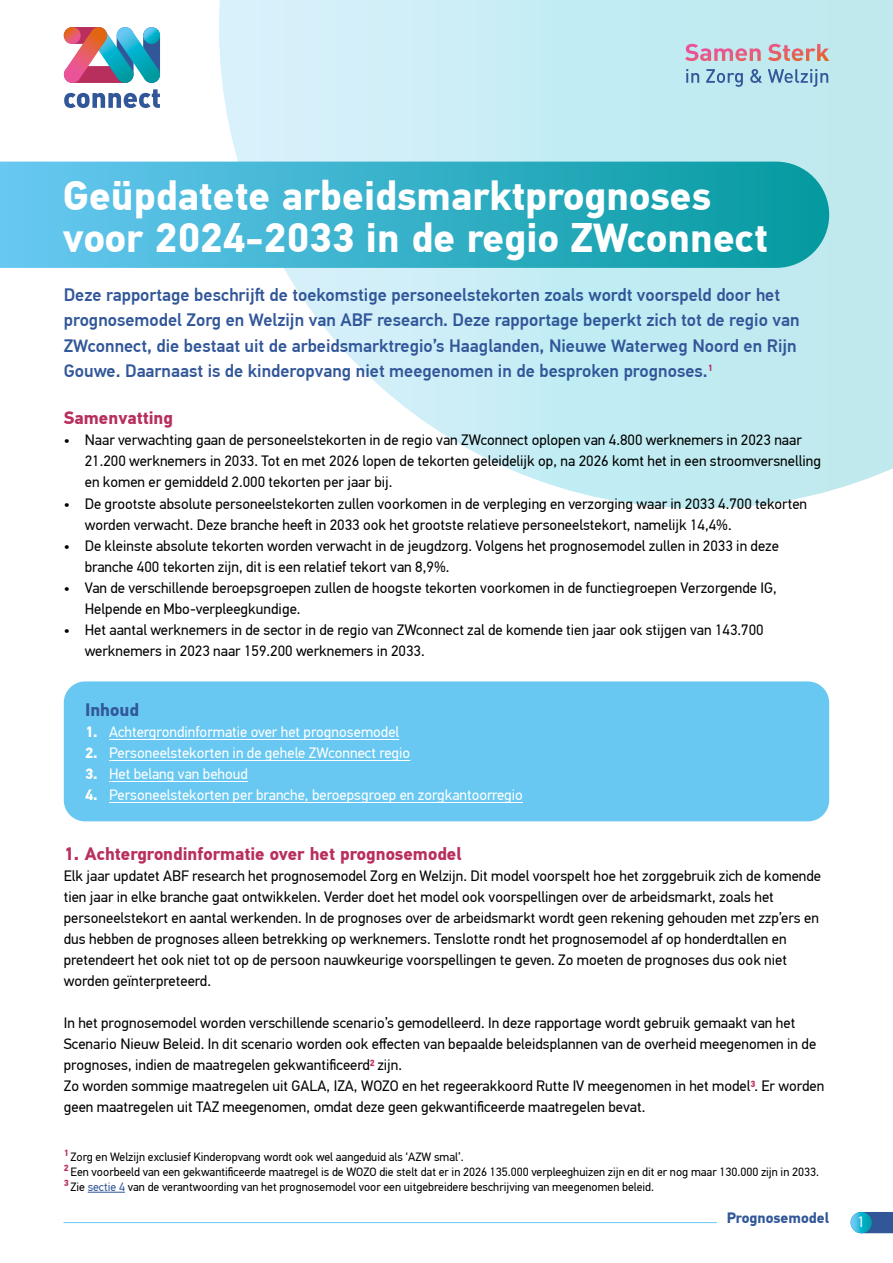
<style>
.page{position:relative;width:893px;height:1263px;background:#fff}
.page>*{position:absolute;margin:0;border:0;box-sizing:border-box;transform-origin:0 0}
.t1{font:700 41.25px/41.2px "PF Din Text Pro";color:#fff}
.t2{font:500 18px/25.2px "PF Din Text Pro";color:#325799}
.t3{font:700 18px "PF Din Text Pro";color:#b82e5d}
.t4{font:700 18px "PF Din Text Pro";color:#325799}
.t5{font:15px/21px "PF Din Text Pro";color:#000}
.t6{font:15px "PF Din Text Pro";color:#fff}
.t7{font:700 15px "PF Din Text Pro";color:#325799}
.t8{font:12px/15px "PF Din Text Pro";color:#000}
.s1{font-weight:700}
.s2{color:#325799}
</style>
<div class="page">
<svg style="left:219px;top:0;width:674px;height:508px"></svg>
<svg style="left:63px;top:27px;width:98px;height:81px"></svg>
<svg style="left:686px;top:69px;width:13px;height:14px"></svg>
<svg style="left:706px;top:69px;width:37px;height:18px"></svg>
<svg style="left:750px;top:69px;width:12px;height:14px"></svg>
<svg style="left:768px;top:69px;width:60px;height:18px"></svg>
<svg style="left:685px;top:44px;width:76px;height:17px"></svg>
<svg style="left:768px;top:44px;width:61px;height:17px"></svg>
<div style="left:64px;top:681px;width:765px;height:140px;background:#68c8f2;border-radius:21px"></div>
<hr style="left:109px;top:739px;width:290px;height:1px;background:#fff">
<hr style="left:109px;top:760px;width:301px;height:1px;background:#fff">
<hr style="left:109px;top:781px;width:139px;height:1px;background:#fff">
<hr style="left:109px;top:802px;width:414px;height:1px;background:#fff">
<svg style="left:852px;top:1212px;width:41px;height:21px"></svg>
<svg style="left:850px;top:1212px;width:22px;height:21px"></svg>
<svg style="left:0;top:162px;width:829px;height:106px;background:#38b1c9"></svg>
<hr style="left:88px;top:1192px;width:37px;height:1px;background:#325799">
<hr style="left:64px;top:1222px;width:653px;height:1px;background:#68c8f2">
<h1 class="t1" style="left:63px;top:177px;width:707px">Geüpdatete arbeidsmarktprognoses voor 2024-2033 in de regio ZWconnect</h1>
<p class="t2" style="left:64px;top:283px;width:737px">Deze rapportage beschrijft de toekomstige personeelstekorten zoals wordt voorspeld door het prognosemodel Zorg en Welzijn van ABF research. Deze rapportage beperkt zich tot de regio van ZWconnect, die bestaat uit de arbeidsmarktregio’s Haaglanden, Nieuwe Waterweg Noord en Rijn Gouwe. Daarnaast is de kinderopvang niet meegenomen in de besproken prognoses.<sup>1</sup></p>
<p class="t3" style="left:64px;top:407px;width:111px">Samenvatting</p>
<p class="t5" style="left:85px;top:430px;width:738px;text-indent:-21px">• Naar verwachting gaan de personeelstekorten in de regio van ZWconnect oplopen van 4.800 werknemers in 2023 naar<br>21.200 werknemers in 2033. Tot en met 2026 lopen de tekorten geleidelijk op, na 2026 komt het in een stroomversnelling en komen er gemiddeld 2.000 tekorten per jaar bij.</p>
<p class="t5" style="left:85px;top:493px;width:724px;text-indent:-21px">• De grootste absolute personeelstekorten zullen voorkomen in de verpleging en verzorging waar in 2033 4.700 tekorten worden verwacht. Deze branche heeft in 2033 ook het grootste relatieve personeelstekort, namelijk 14,4%.</p>
<p class="t5" style="left:85px;top:535px;width:696px;text-indent:-21px">• De kleinste absolute tekorten worden verwacht in de jeugdzorg. Volgens het prognosemodel zullen in 2033 in deze branche 400 tekorten zijn, dit is een relatief tekort van 8,9%.</p>
<p class="t5" style="left:85px;top:577px;width:694px;text-indent:-21px">• Van de verschillende beroepsgroepen zullen de hoogste tekorten voorkomen in de functiegroepen Verzorgende IG,<br>Helpende en Mbo-verpleegkundige.</p>
<p class="t5" style="left:85px;top:619px;width:680px;text-indent:-21px">• Het aantal werknemers in de sector in de regio van ZWconnect zal de komende tien jaar ook stijgen van 143.700 werknemers in 2023 naar 159.200 werknemers in 2033.</p>
<p class="t4" style="left:85px;top:699px;width:55px">Inhoud</p>
<p class="t6" style="left:85px;top:723px;width:316px"><span class="s1">1.</span> Achtergrondinformatie over het prognosemodel</p>
<p class="t6" style="left:85px;top:744px;width:327px"><span class="s1">2.</span> Personeelstekorten in de gehele ZWconnect regio</p>
<p class="t6" style="left:85px;top:765px;width:164px"><span class="s1">3.</span> Het belang van behoud</p>
<p class="t6" style="left:85px;top:786px;width:439px"><span class="s1">4.</span> Personeelstekorten per branche, beroepsgroep en zorgkantoorregio</p>
<p class="t3" style="left:64px;top:843px;width:399px">1. Achtergrondinformatie over het prognosemodel</p>
<p class="t5" style="left:64px;top:866px;width:759px">Elk jaar updatet ABF research het prognosemodel Zorg en Welzijn. Dit model voorspelt hoe het zorggebruik zich de komende tien jaar in elke branche gaat ontwikkelen. Verder doet het model ook voorspellingen over de arbeidsmarkt, zoals het personeelstekort en aantal werkenden. In de prognoses over de arbeidsmarkt wordt geen rekening gehouden met zzp’ers en dus hebben de prognoses alleen betrekking op werknemers. Tenslotte rondt het prognosemodel af op honderdtallen en pretendeert het ook niet tot op de persoon nauwkeurige voorspellingen te geven. Zo moeten de prognoses dus ook niet worden geïnterpreteerd.</p>
<p class="t5" style="left:64px;top:1013px;width:762px">In het prognosemodel worden verschillende scenario’s gemodelleerd. In deze rapportage wordt gebruik gemaakt van het Scenario Nieuw Beleid. In dit scenario worden ook effecten van bepaalde beleidsplannen van de overheid meegenomen in de prognoses, indien de maatregelen gekwantificeerd<sup>2</sup> zijn.<br>Zo worden sommige maatregelen uit GALA, IZA, WOZO en het regeerakkoord Rutte IV meegenomen in het model<sup>3</sup>. Er worden geen maatregelen uit TAZ meegenomen, omdat deze geen gekwantificeerde maatregelen bevat.</p>
<p class="t8" style="left:64px;top:1149px;width:757px"><sup>1</sup> Zorg en Welzijn exclusief Kinderopvang wordt ook wel aangeduid als ‘AZW smal’.<br><sup>2</sup> Een voorbeeld van een gekwantificeerde maatregel is de WOZO die stelt dat er in 2026 135.000 verpleeghuizen zijn en dit er nog maar 130.000 zijn in 2033.<br><sup>3</sup> Zie <span class="s2">sectie 4</span> van de verantwoording van het prognosemodel voor een uitgebreidere beschrijving van meegenomen beleid.</p>
<p class="t7" style="left:727px;top:1209px;width:104px">Prognosemodel</p>
<p class="t6" style="left:857px;top:1213px;width:9px">1</p>
</div>
